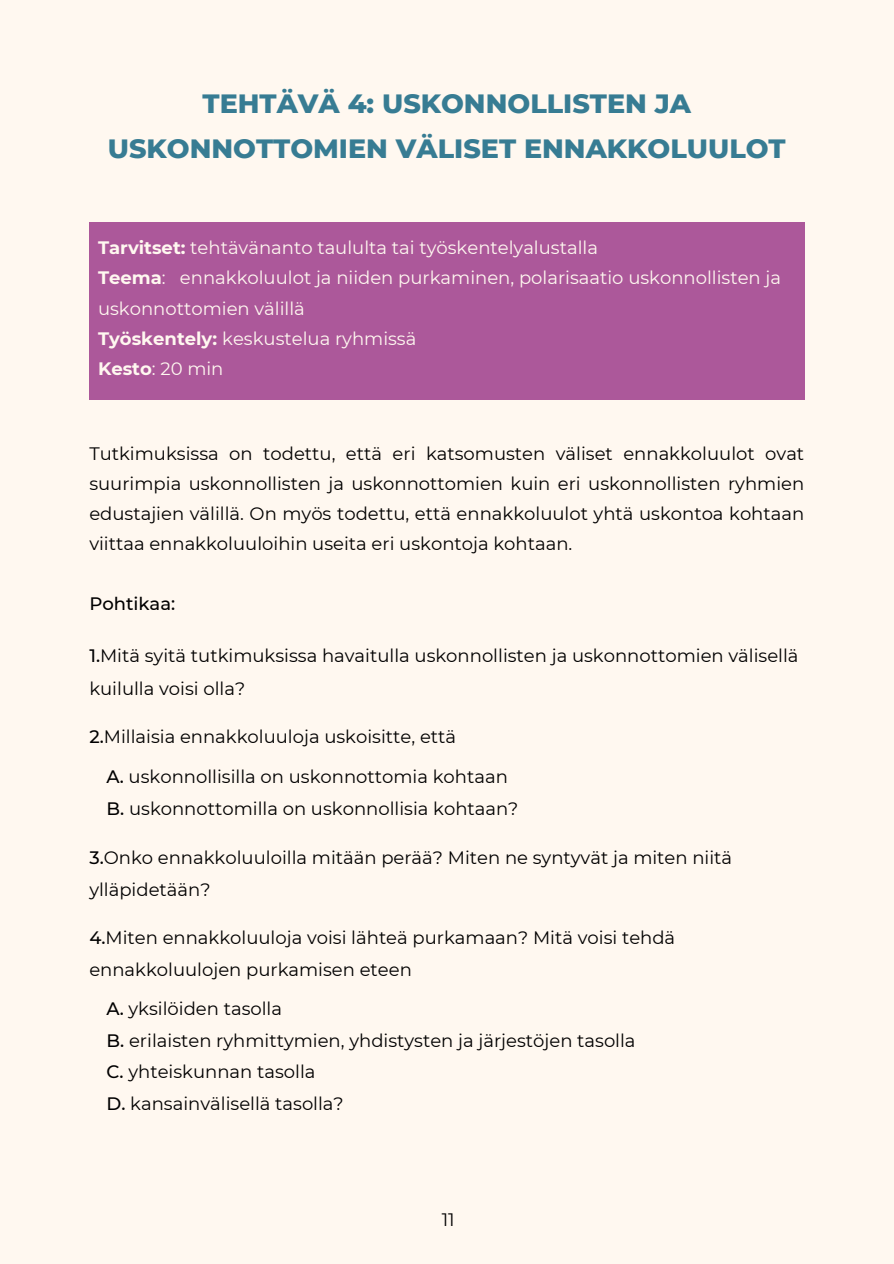
<style>
.page{position:relative;width:894px;height:1264px;background:#fff}
.page>*{position:absolute;margin:0;border:0;box-sizing:border-box;transform-origin:0 0}
.t1{font:800 27px/45px "Montserrat";color:#377c93;text-align:center}
.t2{font:18px/30px "Montserrat";color:#000}
.t3{font:18px/30.3px "Montserrat";color:#fff8f0}
.t4{font:500 18px "Montserrat";color:#000}
.s1{font-weight:700}
.s2{font-weight:500}
</style>
<div class="page">
<div style="left:0;top:0;width:893px;height:1263px;background:#fff8f0"></div>
<div style="left:89px;top:222px;width:715px;height:178px;background:#ac589a"></div>
<h1 class="t1" style="left:108px;top:81px;width:679px">TEHTÄVÄ 4: USKONNOLLISTEN JA<br>USKONNOTTOMIEN VÄLISET ENNAKKOLUULOT</h1>
<p class="t3" style="left:98px;top:232px;width:501px"><span class="s1">Tarvitset:</span> tehtävänanto taululta tai työskentelyalustalla</p>
<p class="t3" style="left:98px;top:262px;width:684px"><span class="s1">Teema</span>: ennakkoluulot ja niiden purkaminen, polarisaatio uskonnollisten ja uskonnottomien välillä</p>
<p class="t3" style="left:98px;top:323px;width:320px"><span class="s1">Työskentely:</span> keskustelua ryhmissä</p>
<p class="t3" style="left:98px;top:354px;width:127px"><span class="s1">Kesto</span>: 20 min</p>
<p class="t2" style="left:89px;top:438px;width:716px;text-align:justify">Tutkimuksissa on todettu, että eri katsomusten väliset ennakkoluulot ovat suurimpia uskonnollisten ja uskonnottomien kuin eri uskonnollisten ryhmien edustajien välillä. On myös todettu, että ennakkoluulot yhtä uskontoa kohtaan viittaa ennakkoluuloihin useita eri uskontoja kohtaan.</p>
<h2 class="t4" style="left:89px;top:592px;width:87px">Pohtikaa:</h2>
<p class="t2" style="left:89px;top:640px;width:710px;line-height:32.2px"><span class="s2">1.</span>Mitä syitä tutkimuksissa havaitulla uskonnollisten ja uskonnottomien välisellä kuilulla voisi olla?</p>
<p class="t2" style="left:89px;top:721px;width:368px"><span class="s2">2.</span>Millaisia ennakkoluuloja uskoisitte, että</p>
<p class="t2" style="left:106px;top:762px;width:403px"><span class="s2">A.</span> uskonnollisilla on uskonnottomia kohtaan</p>
<p class="t2" style="left:106px;top:793px;width:413px"><span class="s2">B.</span> uskonnottomilla on uskonnollisia kohtaan?</p>
<p class="t2" style="left:89px;top:841px;width:644px;line-height:32.2px"><span class="s2">3.</span>Onko ennakkoluuloilla mitään perää? Miten ne syntyvät ja miten niitä ylläpidetään?</p>
<p class="t2" style="left:89px;top:921px;width:587px;line-height:32.2px"><span class="s2">4.</span>Miten ennakkoluuloja voisi lähteä purkamaan? Mitä voisi tehdä ennakkoluulojen purkamisen eteen</p>
<p class="t2" style="left:106px;top:993px;width:177px"><span class="s2">A.</span> yksilöiden tasolla</p>
<p class="t2" style="left:106px;top:1025px;width:530px"><span class="s2">B.</span> erilaisten ryhmittymien, yhdistysten ja järjestöjen tasolla</p>
<p class="t2" style="left:106px;top:1056px;width:210px"><span class="s2">C.</span> yhteiskunnan tasolla</p>
<p class="t2" style="left:106px;top:1088px;width:239px"><span class="s2">D.</span> kansainvälisellä tasolla?</p>
<p class="t2" style="left:441px;top:1204px;width:14px">11</p>
</div>
